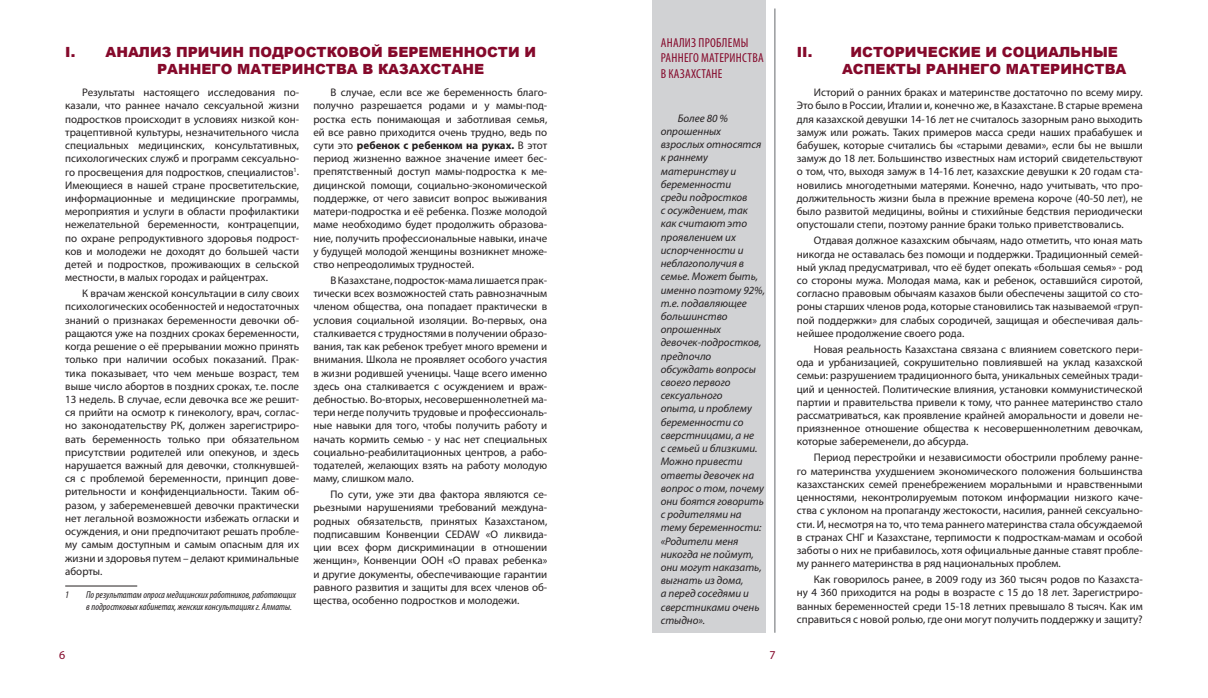
<style>
.page{position:relative;width:1208px;height:698px;background:#fff}
.page>*{position:absolute;margin:0;border:0;box-sizing:border-box;transform-origin:0 0}
.t1{font:900 14px/16.8px "Arial";color:#85092b}
.t2{font:condensed 13px/15.6px "Myriad Pro";letter-spacing:.02em;color:#85092b}
.t3{font:12px "Myriad Pro";color:#85092b}
.t4{font:11px/13.2px "Myriad Pro";color:#231f20;text-align:justify}
.t5{font:italic 11px/13.2px "Myriad Pro";color:#231f20}
.t6{font:italic condensed 10px/12px "Myriad Pro";color:#231f20}
.s1{font-weight:700}
</style>
<div class="page">
<div style="left:652px;top:0;width:113px;height:632px;background:#d1d2d4"></div>
<hr style="left:774px;top:9px;width:1px;height:623px;background:#939598">
<hr style="left:65px;top:585px;width:72px;height:1px;background:#231f20">
<p class="t2" style="left:661px;top:35px;width:104px">АНАЛИЗ ПРОБЛЕМЫ<br>РАННЕГО МАТЕРИНСТВА<br>В КАЗАХСТАНЕ</p>
<p class="t1" style="left:65px;top:43px;width:32px">I. А</p>
<p class="t1" style="left:157px;top:43px;width:380px;text-indent:-41px">нализ причин подростковой беременности и раннего материнства в Казахстане</p>
<p class="t1" style="left:797px;top:43px;width:41px">II. И</p>
<p class="t1" style="left:842px;top:43px;width:286px;text-indent:20px">сторические и социальные аспекты раннего материнства</p>
<p class="t4" style="left:65px;top:86px;width:235px;text-indent:17px">Результаты настоящего исследования по&shy;казали, что раннее начало сексуальной жизни подростков происходит в условиях низкой кон&shy;трацептивной культуры, незначительного числа специальных медицинских, консультативных, психологических служб и программ сексуально&shy;го просвещения для подростков, специалистов<sup>1</sup>.<br>Имеющиеся в нашей стране просветительские, информационные и медицинские программы, мероприятия и услуги в области профилактики нежелательной беременности, контрацепции, по охране репродуктивного здоровья подрост&shy;ков и молодежи не доходят до большей части детей и подростков, проживающих в сельской местности, в малых городах и райцентрах.</p>
<p class="t4" style="left:65px;top:287px;width:235px;text-indent:17px">К врачам женской консультации в силу своих психологических особенностей и недостаточных знаний о признаках беременности девочки об&shy;ращаются уже на поздних сроках беременности, когда решение о её прерывании можно принять только при наличии особых показаний. Прак&shy;тика показывает, что чем меньше возраст, тем выше число абортов в поздних сроках, т.е. после 13 недель. В случае, если девочка все же решит&shy;ся прийти на осмотр к гинекологу, врач, соглас&shy;но законодательству РК, должен зарегистриро&shy;вать беременность только при обязательном присутствии родителей или опекунов, и здесь нарушается важный для девочки, столкнувшей&shy;ся с проблемой беременности, принцип дове&shy;рительности и конфиденциальности. Таким об&shy;разом, у забеременевшей девочки практически нет легальной возможности избежать огласки и осуждения, и они предпочитают решать пробле&shy;му самым доступным и самым опасным для их жизни и здоровья путем – делают криминальные аборты.</p>
<p class="t6" style="left:65px;top:588px;width:5px">1</p>
<p class="t6" style="left:86px;top:588px;width:211px">По результатам опроса медицинских работников, работающих в подростковых кабинетах, женских консультациях г. Алматы.</p>
<p class="t4" style="left:313px;top:86px;width:235px;text-indent:17px">В случае, если все же беременность благо&shy;получно разрешается родами и у мамы-под&shy;ростка есть понимающая и заботливая семья, ей все равно приходится очень трудно, ведь по сути это <span class="s1">ребенок с ребенком на руках.</span> В этот период жизненно важное значение имеет бес&shy;препятственный доступ мамы-подростка к ме&shy;дицинской помощи, социально-экономической поддержке, от чего зависит вопрос выживания матери-подростка и её ребенка. Позже молодой маме необходимо будет продолжить образова&shy;ние, получить профессиональные навыки, иначе у будущей молодой женщины возникнет множе&shy;ство непреодолимых трудностей.</p>
<p class="t4" style="left:313px;top:273px;width:235px;text-indent:17px">В Казахстане, подросток-мама лишается прак&shy;тически всех возможностей стать равнозначным членом общества, она попадает практически в условия социальной изоляции. Во-первых, она сталкивается с трудностями в получении образо&shy;вания, так как ребенок требует много времени и внимания. Школа не проявляет особого участия в жизни родившей ученицы. Чаще всего именно здесь она сталкивается с осуждением и враж&shy;дебностью. Во-вторых, несовершеннолетней ма&shy;тери негде получить трудовые и профессиональ&shy;ные навыки для того, чтобы получить работу и начать кормить семью - у нас нет специальных социально-реабилитационных центров, а рабо&shy;тодателей, желающих взять на работу молодую маму, слишком мало.</p>
<p class="t4" style="left:313px;top:487px;width:235px;text-indent:17px">По сути, уже эти два фактора являются се&shy;рьезными нарушениями требований междуна&shy;родных обязательств, принятых Казахстаном, подписавшим Конвенции CEDAW «О ликвида&shy;ции всех форм дискриминации в отношении женщин», Конвенции ООН «О правах ребенка» и другие документы, обеспечивающие гарантии равного развития и защиты для всех членов об&shy;щества, особенно подростков и молодежи.</p>
<p class="t5" style="left:660px;top:111px;width:106px;text-indent:17px">Более 80 % опрошенных взрослых относятся к раннему материнству и беременности<br>среди подростков<br>с осуждением, так как считают это проявлением их испорченности и неблагополучия в семье. Может быть, именно поэтому 92%, т.е. подавляющее большинство опрошенных девочек-подростков, предпочло обсуждать вопросы своего первого сексуального<br>опыта, и проблему беременности со сверстницами, а не<br>с семьей и близкими.<br>Можно привести ответы девочек на вопрос о том, почему они боятся говорить с родителями на тему беременности: «Родители меня никогда не поймут, они могут наказать, выгнать из дома,<br>а перед соседями и сверстниками очень стыдно».</p>
<p class="t3" style="left:59px;top:647px;width:8px">6</p>
<p class="t3" style="left:769px;top:647px;width:8px">7</p>
<p class="t4" style="left:797px;top:86px;width:347px;text-indent:17px">Историй о ранних браках и материнстве достаточно по всему миру.<br>Это было в России, Италии и, конечно же, в Казахстане. В старые времена для казахской девушки 14-16 лет не считалось зазорным рано выходить замуж или рожать. Таких примеров масса среди наших прабабушек и бабушек, которые считались бы «старыми девами», если бы не вышли замуж до 18 лет. Большинство известных нам историй свидетельствуют о том, что, выходя замуж в 14-16 лет, казахские девушки к 20 годам ста&shy;новились многодетными матерями. Конечно, надо учитывать, что про&shy;должительность жизни была в прежние времена короче (40-50 лет), не было развитой медицины, войны и стихийные бедствия периодически опустошали степи, поэтому ранние браки только приветствовались.</p>
<p class="t4" style="left:797px;top:234px;width:347px;text-indent:17px">Отдавая должное казахским обычаям, надо отметить, что юная мать никогда не оставалась без помощи и поддержки. Традиционный семей&shy;ный уклад предусматривал, что её будет опекать «большая семья» - род со стороны мужа. Молодая мама, как и ребенок, оставшийся сиротой, согласно правовым обычаям казахов были обеспечены защитой со сто&shy;роны старших членов рода, которые становились так называемой «груп&shy;пой поддержки» для слабых сородичей, защищая и обеспечивая даль&shy;нейшее продолжение своего рода.</p>
<p class="t4" style="left:797px;top:342px;width:347px;text-indent:17px">Новая реальность Казахстана связана с влиянием советского пери&shy;ода и урбанизацией, сокрушительно повлиявшей на уклад казахской семьи: разрушением традиционного быта, уникальных семейных тради&shy;ций и ценностей. Политические влияния, установки коммунистической партии и правительства привели к тому, что раннее материнство стало рассматриваться, как проявление крайней аморальности и довели не&shy;приязненное отношение общества к несовершеннолетним девочкам, которые забеременели, до абсурда.</p>
<p class="t4" style="left:797px;top:451px;width:347px;text-indent:17px">Период перестройки и независимости обострили проблему ранне&shy;го материнства ухудшением экономического положения большинства казахстанских семей пренебрежением моральными и нравственными ценностями, неконтролируемым потоком информации низкого каче&shy;ства с уклоном на пропаганду жестокости, насилия, ранней сексуально&shy;сти. И, несмотря на то, что тема раннего материнства стала обсуждаемой в странах СНГ и Казахстане, терпимости к подросткам-мамам и особой заботы о них не прибавилось, хотя официальные данные ставят пробле&shy;му раннего материнства в ряд национальных проблем.</p>
<p class="t4" style="left:797px;top:572px;width:347px;text-indent:17px">Как говорилось ранее, в 2009 году из 360 тысяч родов по Казахста&shy;ну 4 360 приходится на роды в возрасте с 15 до 18 лет. Зарегистриро&shy;ванных беременностей среди 15-18 летних превышало 8 тысяч. Как им справиться с новой ролью, где они могут получить поддержку и защиту?</p>
</div>
